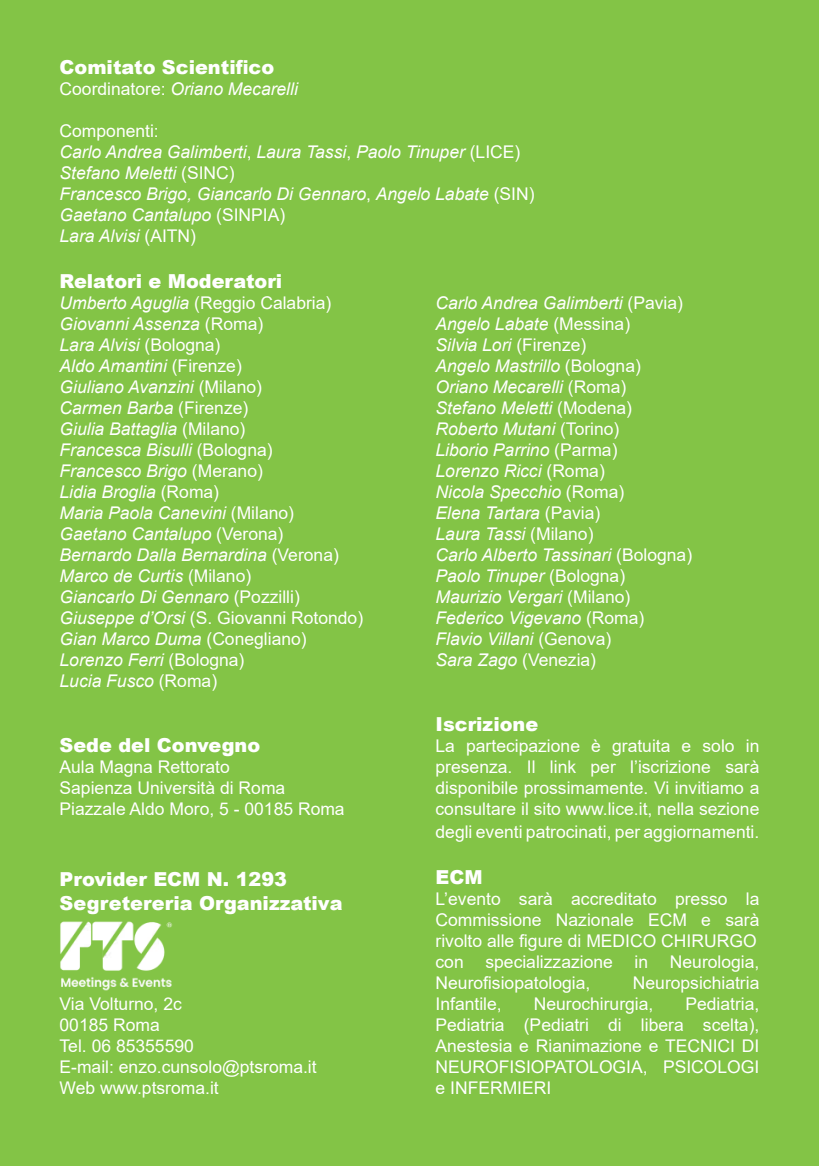
<style>
.page{position:relative;width:819px;height:1166px;background:#83c446}
.page>*{position:absolute;margin:0;border:0;box-sizing:border-box;transform-origin:0 0}
.t1{font:900 19.25px/23.1px "Arial";color:#fff}
.t2{font:italic 17.5px/21px "Arial";color:#fff}
.t3{font:17.5px/21px "Arial";color:#fff}
.s1{font-style:normal}
</style>
<div class="page">
<img style="left:60px;top:921px;width:112px;height:70px">
<p class="t1" style="left:60px;top:55px;width:216px">Comitato Scientifico</p>
<p class="t2" style="left:60px;top:78px;width:240px"><span class="s1">Coordinatore:</span> Oriano Mecarelli</p>
<p class="t2" style="left:60px;top:120px;width:476px"><span class="s1">Componenti:<br></span>Carlo Andrea Galimberti<span class="s1">,</span> Laura Tassi<span class="s1">,</span> Paolo Tinuper <span class="s1">(LICE)<br></span>Stefano Meletti <span class="s1">(SINC)<br></span>Francesco Brigo, Giancarlo Di Gennaro<span class="s1">,</span> Angelo Labate <span class="s1">(SIN)<br></span>Gaetano Cantalupo <span class="s1">(SINPIA)<br></span>Lara Alvisi <span class="s1">(AITN)</span></p>
<p class="t1" style="left:60px;top:269px;width:224px">Relatori e Moderatori</p>
<p class="t2" style="left:60px;top:292px;width:305px">Umberto Aguglia <span class="s1">(Reggio Calabria)<br></span>Giovanni Assenza <span class="s1">(Roma)<br></span>Lara Alvisi <span class="s1">(Bologna)<br></span>Aldo Amantini <span class="s1">(Firenze)<br></span>Giuliano Avanzini <span class="s1">(Milano)<br></span>Carmen Barba <span class="s1">(Firenze)<br></span>Giulia Battaglia <span class="s1">(Milano)<br></span>Francesca Bisulli <span class="s1">(Bologna)<br></span>Francesco Brigo <span class="s1">(Merano)<br></span>Lidia Broglia <span class="s1">(Roma)<br></span>Maria Paola Canevini <span class="s1">(Milano)<br></span>Gaetano Cantalupo <span class="s1">(Verona)<br></span>Bernardo Dalla Bernardina <span class="s1">(Verona)<br></span>Marco de Curtis <span class="s1">(Milano)<br></span>Giancarlo Di Gennaro <span class="s1">(Pozzilli)<br></span>Giuseppe d’Orsi <span class="s1">(S. Giovanni Rotondo)<br></span>Gian Marco Duma <span class="s1">(Conegliano)<br></span>Lorenzo Ferri <span class="s1">(Bologna)<br></span>Lucia Fusco <span class="s1">(Roma)</span></p>
<p class="t2" style="left:435px;top:292px;width:258px">Carlo Andrea Galimberti <span class="s1">(Pavia)<br></span>Angelo Labate <span class="s1">(Messina)<br></span>Silvia Lori <span class="s1">(Firenze)<br></span>Angelo Mastrillo <span class="s1">(Bologna)<br></span>Oriano Mecarelli <span class="s1">(Roma)<br></span>Stefano Meletti <span class="s1">(Modena)<br></span>Roberto Mutani <span class="s1">(Torino)<br></span>Liborio Parrino <span class="s1">(Parma)<br></span>Lorenzo Ricci <span class="s1">(Roma)<br></span>Nicola Specchio <span class="s1">(Roma)<br></span>Elena Tartara <span class="s1">(Pavia)<br></span>Laura Tassi <span class="s1">(Milano)<br></span>Carlo Alberto Tassinari <span class="s1">(Bologna)<br></span>Paolo Tinuper <span class="s1">(Bologna)<br></span>Maurizio Vergari <span class="s1">(Milano)<br></span>Federico Vigevano <span class="s1">(Roma)<br></span>Flavio Villani <span class="s1">(Genova)<br></span>Sara Zago <span class="s1">(Venezia)</span></p>
<p class="t1" style="left:60px;top:733px;width:202px">Sede del Convegno</p>
<p class="t3" style="left:60px;top:756px;width:286px">Aula Magna Rettorato<br>Sapienza Università di Roma<br>Piazzale Aldo Moro, 5 - 00185 Roma</p>
<p class="t1" style="left:60px;top:867px;width:284px">Provider ECM N. 1293<br>Segretereria Organizzativa</p>
<p class="t3" style="left:60px;top:993px;width:259px">Via Volturno, 2c<br>00185 Roma<br>Tel. 06 85355590<br>E-mail: enzo.cunsolo@ptsroma.it<br>Web www.ptsroma.it</p>
<p class="t1" style="left:435px;top:712px;width:104px">Iscrizione</p>
<p class="t3" style="left:435px;top:735px;width:325px;text-align:justify">La partecipazione è gratuita e solo in presenza. Il link per l’iscrizione sarà disponibile prossimamente. Vi invitiamo a consultare il sito www.lice.it, nella sezione</p>
<p class="t3" style="left:435px;top:821px;width:325px">degli eventi patrocinati, per aggiornamenti.</p>
<p class="t1" style="left:435px;top:865px;width:49px">ECM</p>
<p class="t3" style="left:435px;top:888px;width:325px">L’evento sarà accreditato presso la Commissione Nazionale ECM e sarà rivolto alle figure di MEDICO CHIRURGO con specializzazione in Neurologia, Neurofisiopatologia,</p>
<p class="t3" style="left:633px;top:972px;width:128px">Neuropsichiatria</p>
<p class="t3" style="left:435px;top:993px;width:68px">Infantile,</p>
<p class="t3" style="left:533px;top:993px;width:121px">Neurochirurgia,</p>
<p class="t3" style="left:435px;top:993px;width:325px;text-align:justify;text-indent:250px">Pediatria, Pediatria (Pediatri di libera scelta), Anestesia e Rianimazione e TECNICI DI NEUROFISIOPATOLOGIA, PSICOLOGI e INFERMIERI</p>
</div>
